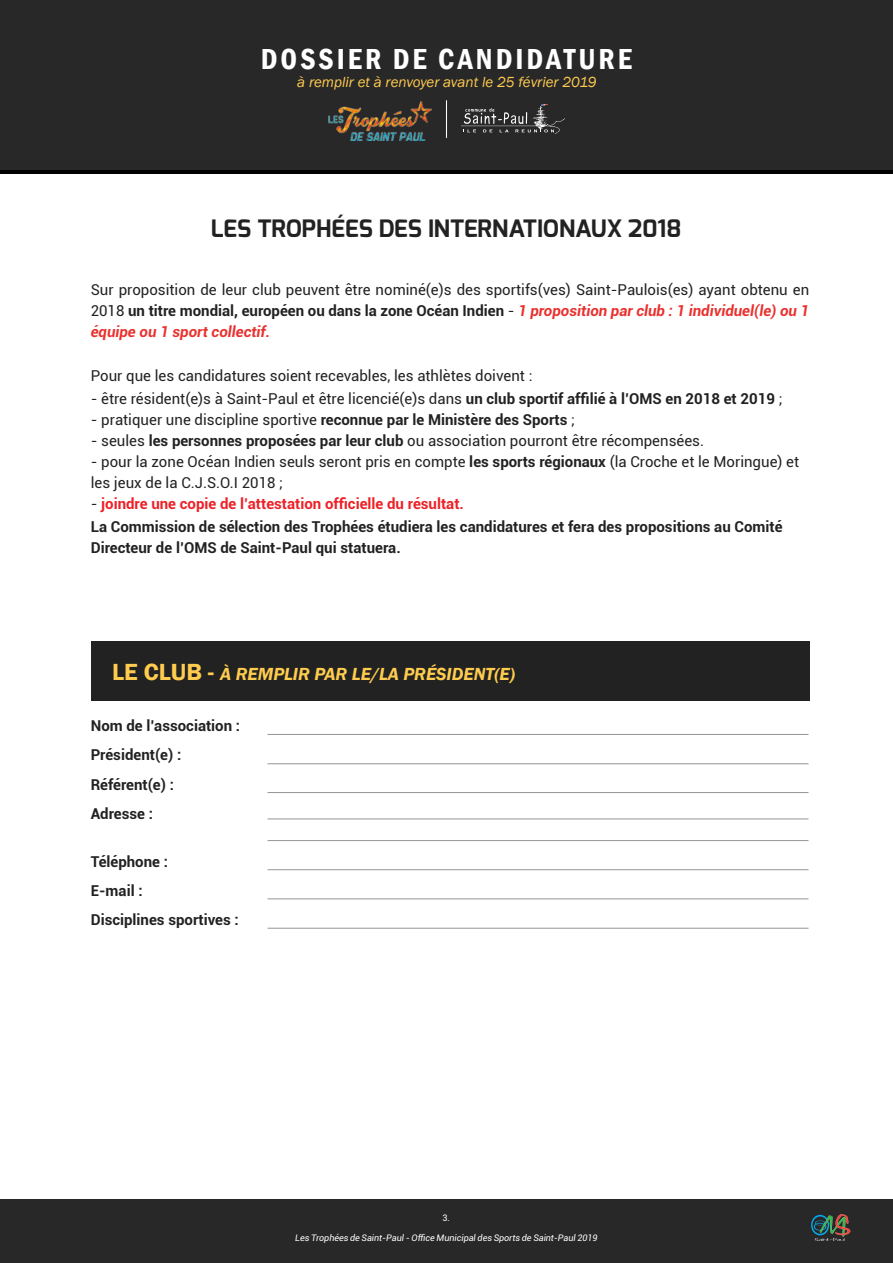
<style>
.page{position:relative;width:893px;height:1263px;background:#fff}
.page>*{position:absolute;margin:0;border:0;box-sizing:border-box;transform-origin:0 0}
.t1{font:600 condensed 29.85px "Franklin Gothic";letter-spacing:.1em;color:#fff}
.t2{font:700 24px "Exo";color:#222223}
.t3{font:italic 600 18px "Franklin Gothic";color:#ffcc4e}
.t4{font:15px/21px "Roboto";color:#222223;text-align:justify}
.t5{font:700 15px/29.1px "Roboto";color:#222223}
.t6{font:italic 15px "Franklin Gothic";color:#ffcc4e}
.t7{font:italic 9px "Roboto";letter-spacing:-.005em;color:#fff}
.t8{font:9px "Roboto";color:#fff}
.s1{font-weight:700}
.s2{font-weight:700;font-style:italic;color:#e9312e}
.s3{font-weight:400}
.s4{color:#ed2127}
.s5{font-style:normal;font-size:24px}
</style>
<div class="page">
<div style="left:0;top:0;width:893px;height:173px;background:#292829"></div>
<hr style="left:0;top:170px;width:893px;height:3px;background:#000">
<svg style="left:461px;top:104px;width:104px;height:30px"></svg>
<hr style="left:446px;top:100px;width:1px;height:38px;background:#fff">
<img style="left:328px;top:102px;width:104px;height:38px">
<div style="left:0;top:1199px;width:893px;height:64px;background:#292829"></div>
<svg style="left:811px;top:1214px;width:39px;height:27px"></svg>
<div style="left:91px;top:642px;width:718px;height:59px;background:#222223"></div>
<hr style="left:268px;top:734px;width:540px;height:1px;background:#939598">
<hr style="left:268px;top:763px;width:540px;height:1px;background:#939598">
<hr style="left:268px;top:792px;width:540px;height:1px;background:#939598">
<hr style="left:268px;top:819px;width:540px;height:1px;background:#939598">
<hr style="left:268px;top:898px;width:540px;height:1px;background:#939598">
<hr style="left:268px;top:869px;width:540px;height:1px;background:#939598">
<hr style="left:268px;top:840px;width:540px;height:1px;background:#939598">
<hr style="left:268px;top:928px;width:540px;height:1px;background:#939598">
<h1 class="t1" style="left:261px;top:39px;width:373px">DOSSIER DE CANDIDATURE</h1>
<p class="t6" style="left:297px;top:72px;width:301px">à remplir et à renvoyer avant le 25 février 2019</p>
<h2 class="t2" style="left:211px;top:213px;width:472px">LES TROPHÉES DES INTERNATIONAUX 2018</h2>
<p class="t4" style="left:91px;top:278px;width:720px">Sur proposition de leur club peuvent être nominé(e)s des sportifs(ves) Saint-Paulois(es) ayant obtenu en 2018 <span class="s1">un titre mondial, européen ou dans la zone Océan Indien</span> - <span class="s2">1 proposition par club : 1 individuel(le) ou 1 équipe ou 1 sport collectif.</span></p>
<p class="t4" style="left:91px;top:364px;width:443px">Pour que les candidatures soient recevables, les athlètes doivent :</p>
<p class="t4" style="left:91px;top:387px;width:693px">- être résident(e)s à Saint-Paul et être licencié(e)s dans <span class="s1">un club sportif affilié à l’OMS en 2018 et 2019</span> ;</p>
<p class="t4" style="left:91px;top:408px;width:486px">- pratiquer une discipline sportive <span class="s1">reconnue par le Ministère des Sports</span> ;</p>
<p class="t4" style="left:91px;top:429px;width:615px">- seules <span class="s1">les personnes proposées par leur club</span> ou association pourront être récompensées.</p>
<p class="t4" style="left:91px;top:450px;width:710px">- pour la zone Océan Indien seuls seront pris en compte <span class="s1">les sports régionaux</span> (la Croche et le Moringue) et les jeux de la C.J.S.O.I 2018 ;</p>
<p class="t5" style="left:91px;top:491px;width:693px;line-height:23.1px"><span class="s3">-</span> <span class="s4">joindre une copie de l’attestation officielle du résultat.<br></span>La Commission de sélection des Trophées étudiera les candidatures et fera des propositions au Comité</p>
<p class="t5" style="left:91px;top:532px;width:311px">Directeur de l’OMS de Saint-Paul qui statuera.</p>
<p class="t3" style="left:112px;top:662px;width:405px"><span class="s5">LE CLUB -</span> À REMPLIR PAR LE/LA PRÉSIDENT(E)</p>
<p class="t5" style="left:91px;top:711px;width:151px">Nom de l’association :</p>
<p class="t5" style="left:91px;top:740px;width:92px">Président(e) :</p>
<p class="t5" style="left:91px;top:769px;width:85px">Référent(e) :</p>
<p class="t5" style="left:91px;top:798px;width:64px">Adresse :</p>
<p class="t5" style="left:91px;top:846px;width:150px">Téléphone :<br>E-mail :<br>Disciplines sportives :</p>
<p class="t8" style="left:442px;top:1211px;width:9px">3.</p>
<p class="t7" style="left:295px;top:1231px;width:304px">Les Trophées de Saint-Paul - Office Municipal des Sports de Saint-Paul 2019</p>
</div>
